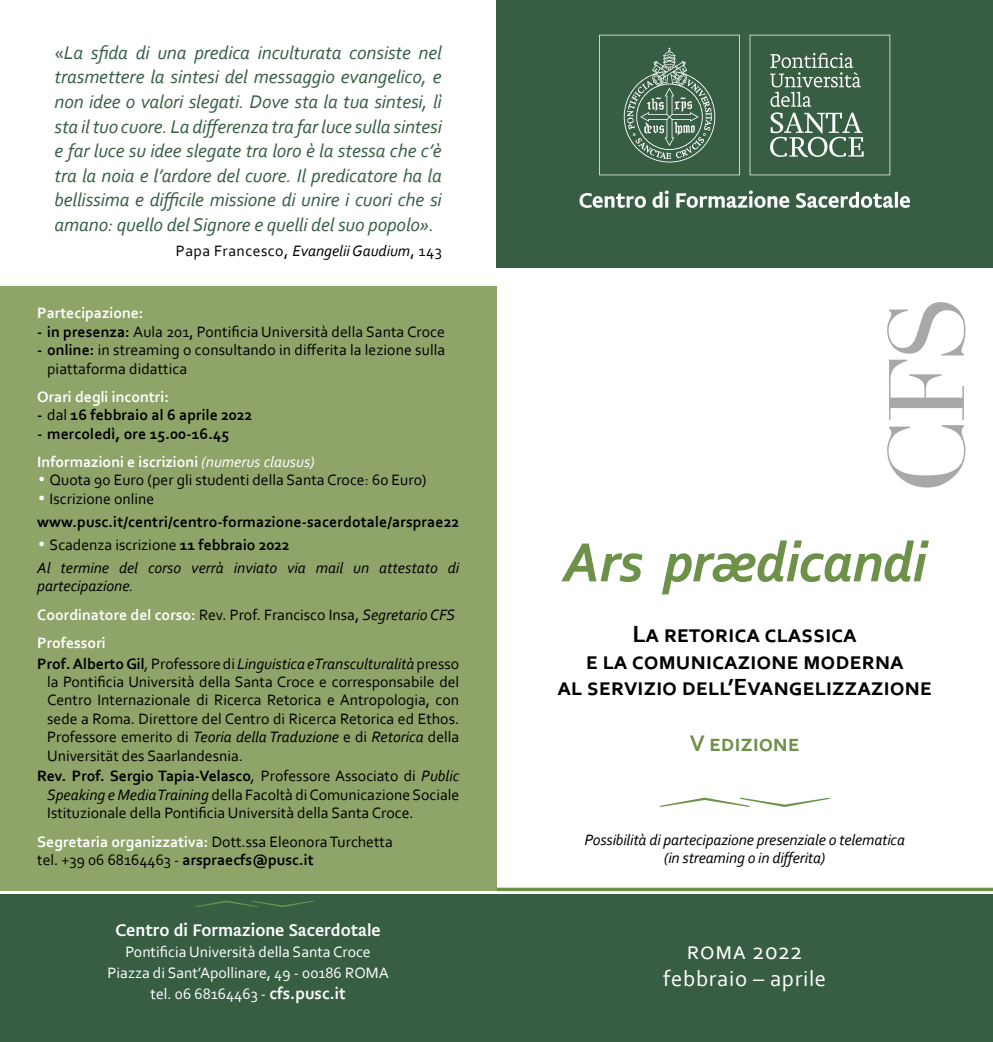
<style>
.page{position:relative;width:993px;height:1042px;background:#fff}
.page>*{position:absolute;margin:0;border:0;box-sizing:border-box;transform-origin:0 0}
.t1{font:105px "Didot LT";color:#a7a8a9}
.t2{font:italic 700 57.75px "Corbel";letter-spacing:-.02em;color:#6e9149}
.t3{font:700 24.5px/26.2px "Corbel";letter-spacing:.01em;color:#000;text-align:center}
.t4{font:24.5px "Corbel";color:#fff}
.t5{font:700 23.62px "Corbel";color:#6e9149}
.t6{font:22.75px "Corbel";letter-spacing:.03em;color:#fff}
.t7{font:italic 19.25px/24.5px "Corbel";letter-spacing:-.005em;color:#375e43;text-align:justify}
.t8{font:17.5px "Brioni Sanst Std";color:#fff}
.t9{font:15.75px/18.4px "Corbel";color:#000}
.t10{font:700 15.75px/28.3px "Corbel";letter-spacing:.005em;color:#000}
.t11{font:italic 15.75px/22.4px "Corbel";letter-spacing:-.01em;color:#000}
.t12{font:700 15.75px/28.3px "Corbel";color:#fff}
.t13{font:15.75px/21px "Corbel";color:#fff;text-align:center}
.t14{font:15.75px "Corbel";letter-spacing:.03em;color:#000}
.s1{font-style:normal}
.s2{font-style:italic}
.s3{font-weight:700}
.s4{font-weight:400}
.s5{color:#fff}
.s6{font-weight:400;font-style:italic;color:#fff}
.s7{font-family:"Avant Garde IT Cby BT";color:#fff}
.s8{font-family:"Avant Garde IT Cby BT";font-weight:400;color:#fff}
.s9{font-family:"Avant Garde IT Cby BT";font-style:normal;color:#fff}
.s10{font-weight:700;font-style:normal}
.s11{font-weight:400;font-style:italic;color:#000}
.s12{font-weight:400;color:#000}
.s13{font-weight:700;color:#fff}
.s14{font-weight:700;font-size:17.5px}
</style>
<div class="page">
<div style="left:496px;top:0;width:496px;height:268px;background:#375e43"></div>
<div style="left:496px;top:894px;width:496px;height:148px;background:#375e43"></div>
<svg style="left:579px;top:193px;width:66px;height:15px"></svg>
<svg style="left:652px;top:190px;width:16px;height:18px"></svg>
<svg style="left:676px;top:190px;width:113px;height:18px"></svg>
<svg style="left:796px;top:192px;width:113px;height:16px"></svg>
<svg style="left:599px;top:35px;width:140px;height:140px"></svg>
<svg style="left:749px;top:35px;width:141px;height:140px"></svg>
<svg style="left:496px;top:887px;width:496px;height:4px;background:#86a367"></svg>
<svg style="left:660px;top:797px;width:169px;height:10px"></svg>
<div style="left:0;top:894px;width:496px;height:148px;background:#375e43"></div>
<svg style="left:195px;top:900px;width:119px;height:7px"></svg>
<div style="left:0;top:286px;width:496px;height:605px;background:#8fa469"></div>
<p class="t7" style="left:55px;top:40px;width:388px"><span class="s1">«</span>La sfida di una predica inculturata consiste nel trasmettere la sintesi del messaggio evangelico, e non idee o valori slegati. Dove sta la tua sintesi, lì sta il tuo cuore. La differenza tra far luce sulla sintesi e far luce su idee slegate tra loro è la stessa che c’è tra la noia e l’ardore del cuore. Il predicatore ha la bellissima e difficile missione di unire i cuori che si amano: quello del Signore e quelli del suo popolo».</p>
<p class="t14" style="left:176px;top:241px;width:267px">Papa Francesco, <span class="s2">Evangelii Gaudium</span>, 143</p>
<p class="t12" style="left:37px;top:299px;width:108px">Partecipazione:</p>
<p class="t9" style="left:37px;top:322px;width:409px"><span class="s3">- in presenza:</span> Aula 201, Pontificia Università della Santa Croce</p>
<p class="t9" style="left:47px;top:340px;width:399px;text-indent:-10px"><span class="s3">- online:</span> in streaming o consultando in differita la lezione sulla piattaforma didattica</p>
<p class="t12" style="left:37px;top:382px;width:133px">Orari degli incontri:</p>
<p class="t10" style="left:37px;top:400px;width:216px">- <span class="s4">dal</span> 16 febbraio al 6 aprile 2022</p>
<p class="t10" style="left:37px;top:419px;width:279px">- mercoledì, ore 15.00-16.45<br><span class="s5">Informazioni e iscrizioni</span> <span class="s6">(numerus clausus)</span></p>
<p class="t9" style="left:37px;top:470px;width:391px"><span class="s7">•</span> Quota 90 Euro (per gli studenti della Santa Croce: 60 Euro)</p>
<p class="t10" style="left:37px;top:486px;width:423px;line-height:23.3px"><span class="s8">•</span> <span class="s4">Iscrizione online </span>www.pusc.it/centri/centro-formazione-sacerdotale/arsprae22</p>
<p class="t11" style="left:37px;top:533px;width:423px"><span class="s9">•</span> <span class="s1">Scadenza iscrizione</span> <span class="s10">11 febbraio 2022<br></span>Al termine del corso verrà inviato via mail un attestato di</p>
<p class="t12" style="left:37px;top:571px;width:419px"><span class="s11">partecipazione.<br></span>Coordinatore del corso: <span class="s12">Rev. Prof. Francisco Insa,</span> <span class="s11">Segretario CFS<br></span>Professori</p>
<p class="t9" style="left:47px;top:654px;width:413px;text-align:justify;text-indent:-10px"><span class="s3">Prof. Alberto Gil</span><span class="s2">,</span> Professore di <span class="s2">Linguistica e Transculturalità</span> presso la Pontificia Università della Santa Croce e corresponsabile del Centro Internazionale di Ricerca Retorica e Antropologia, con sede a Roma. Direttore del Centro di Ricerca Retorica ed Ethos.<br>Professore emerito di <span class="s2">Teoria della Traduzione</span> e di <span class="s2">Retorica</span> della Universität des Saarlandesnia.</p>
<p class="t9" style="left:47px;top:767px;width:413px;text-align:justify;text-indent:-10px"><span class="s3">Rev. Prof. Sergio Tapia-Velasco</span><span class="s2">,</span> Professore Associato di <span class="s2">Public Speaking e Media Training</span> della Facoltà di Comunicazione Sociale Istituzionale della Pontificia Università della Santa Croce.</p>
<p class="t9" style="left:37px;top:832px;width:357px"><span class="s13">Segretaria organizzativa:</span> Dott.ssa Eleonora Turchetta tel. +39 06 68164463 - <span class="s3">arspraecfs@pusc.it</span></p>
<p class="t8" style="left:116px;top:917px;width:267px">Centro di Formazione Sacerdotale</p>
<p class="t13" style="left:108px;top:941px;width:282px">Pontificia Università della Santa Croce<br>Piazza di Sant’Apollinare, 49 - 00186 ROMA tel. 06 68164463 - <span class="s14">cfs.pusc.it</span></p>
<h1 class="t1" style="left:864px;top:495px;width:204px;rotate:-90deg">CFS</h1>
<h2 class="t2" style="left:562px;top:526px;width:365px">Ars prædicandi</h2>
<h3 class="t3" style="left:557px;top:620px;width:376px">La retorica classica<br>e la comunicazione moderna<br>al servizio dell’Evangelizzazione</h3>
<h3 class="t5" style="left:689px;top:728px;width:111px">V edizione</h3>
<p class="t11" style="left:584px;top:831px;width:322px;line-height:17.5px;text-align:center">Possibilità di partecipazione presenziale o telematica (in streaming o in differita)</p>
<h3 class="t4" style="left:686px;top:935px;width:117px">roma 2022</h3>
<h3 class="t6" style="left:663px;top:964px;width:164px">febbraio – aprile</h3>
</div>
